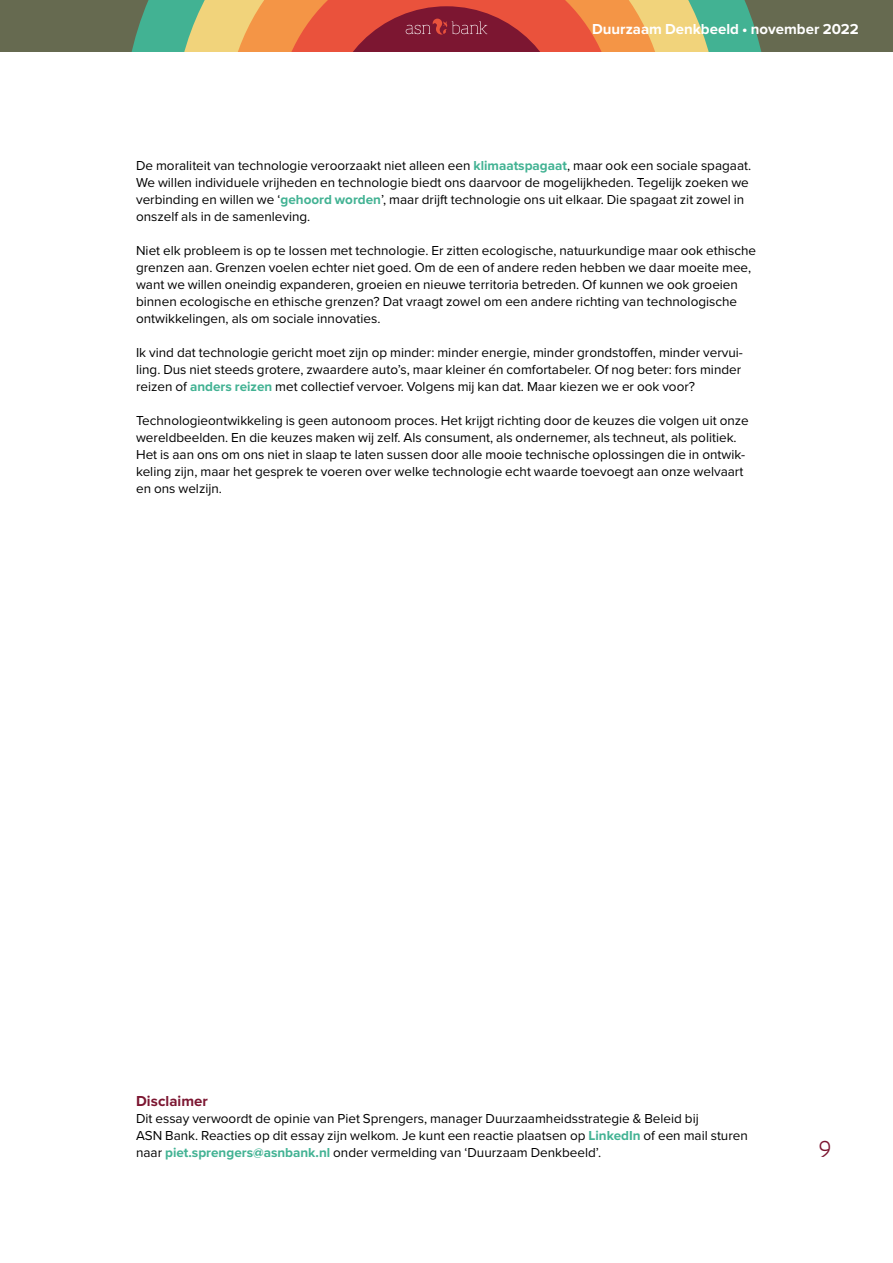
<style>
.page{position:relative;width:893px;height:1263px;background:#fff}
.page>*{position:absolute;margin:0;border:0;box-sizing:border-box;transform-origin:0 0}
.t1{font:600 24px "ASN Bank Slab";color:#7c1631}
.t2{font:700 15px "Proxima Nova";color:#fff}
._05_tussenkop{font:700 15px "Proxima Nova";letter-spacing:.005em;color:#7c1631}
._01_broodtekst{font:13.5px/17px "Proxima Nova";color:#000}
.s1{font-weight:700;color:#42b293}
</style>
<div class="page">
<div style="left:0;top:0;width:893px;height:51px;background:#666a50"></div>
<svg style="left:132px;top:0;width:629px;height:51px;background:#b97c57"></svg>
<p class="t2" style="left:592px;top:18px;width:268px">Duurzaam Denkbeeld • november 2022</p>
<p class="_01_broodtekst" style="left:136px;top:157px;width:617px">De moraliteit van technologie veroorzaakt niet alleen een <span class="s1">klimaatspagaat</span>, maar ook een sociale spagaat.<br>We willen individuele vrijheden en technologie biedt ons daarvoor de mogelijkheden. Tegelijk zoeken we verbinding en willen we ‘<span class="s1">gehoord worden</span>’, maar drijft technologie ons uit elkaar. Die spagaat zit zowel in onszelf als in de samenleving.</p>
<p class="_01_broodtekst" style="left:136px;top:242px;width:622px">Niet elk probleem is op te lossen met technologie. Er zitten ecologische, natuurkundige maar ook ethische grenzen aan. Grenzen voelen echter niet goed. Om de een of andere reden hebben we daar moeite mee, want we willen oneindig expanderen, groeien en nieuwe territoria betreden. Of kunnen we ook groeien binnen ecologische en ethische grenzen? Dat vraagt zowel om een andere richting van technologische ontwikkelingen, als om sociale innovaties.</p>
<p class="_01_broodtekst" style="left:136px;top:344px;width:608px">Ik vind dat technologie gericht moet zijn op minder: minder energie, minder grondstoffen, minder vervui&shy;ling. Dus niet steeds grotere, zwaardere auto’s, maar kleiner én comfortabeler. Of nog beter: fors minder reizen of <span class="s1">anders reizen</span> met collectief vervoer. Volgens mij kan dat. Maar kiezen we er ook voor?</p>
<p class="_01_broodtekst" style="left:136px;top:412px;width:614px">Technologieontwikkeling is geen autonoom proces. Het krijgt richting door de keuzes die volgen uit onze wereldbeelden. En die keuzes maken wij zelf. Als consument, als ondernemer, als techneut, als politiek.<br>Het is aan ons om ons niet in slaap te laten sussen door alle mooie technische oplossingen die in ontwik&shy;keling zijn, maar het gesprek te voeren over welke technologie echt waarde toevoegt aan onze welvaart en ons welzijn.</p>
<p class="_05_tussenkop" style="left:136px;top:1089px;width:73px">Disclaimer</p>
<p class="_01_broodtekst" style="left:136px;top:1109px;width:613px">Dit essay verwoordt de opinie van Piet Sprengers, manager Duurzaamheidsstrategie &amp; Beleid bij<br>ASN Bank. Reacties op dit essay zijn welkom. Je kunt een reactie plaatsen op <span class="s1">LinkedIn</span> of een mail sturen naar <span class="s1">piet.sprengers@asnbank.nl</span> onder vermelding van ‘Duurzaam Denkbeeld’.</p>
<h1 class="t1" style="left:819px;top:1131px;width:14px">9</h1>
</div>
